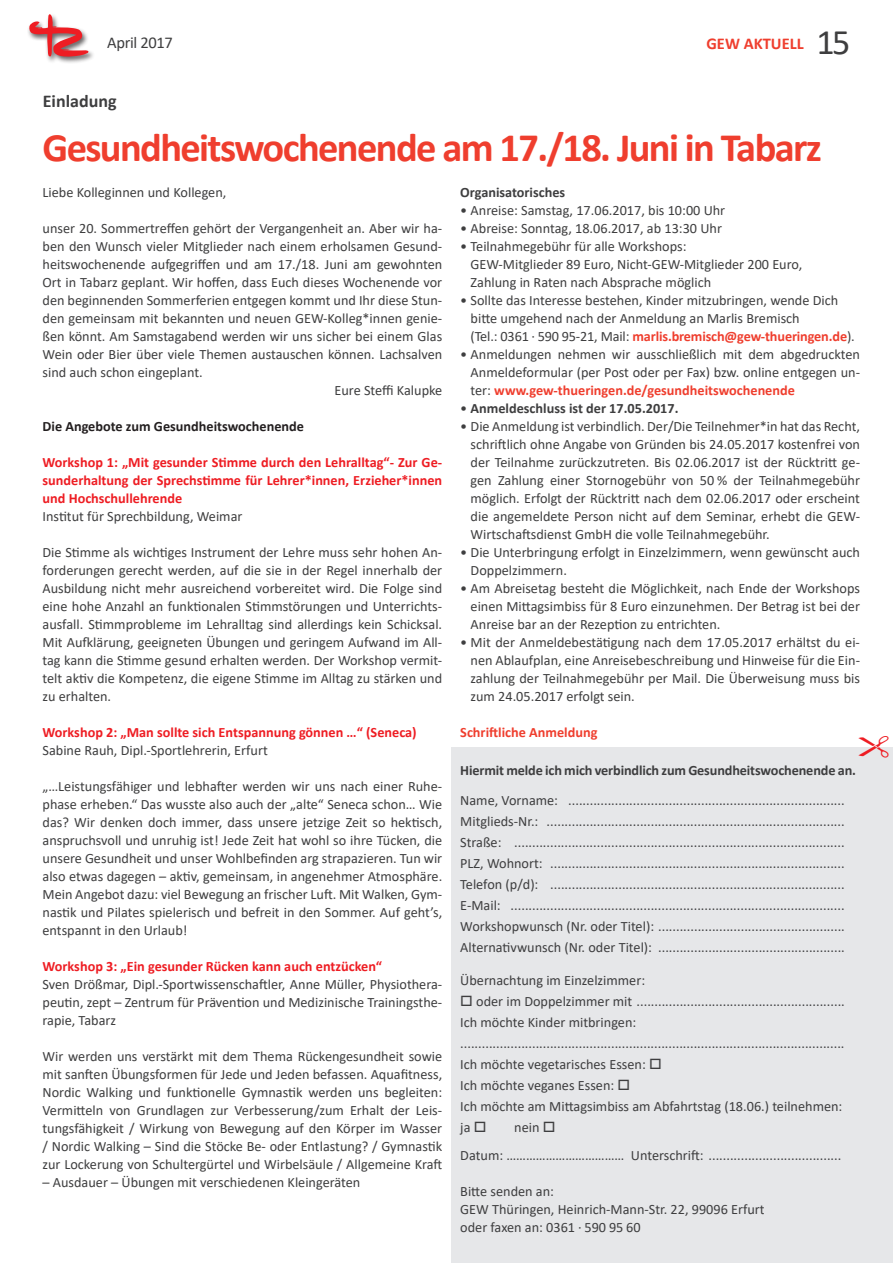
<style>
.page{position:relative;width:893px;height:1263px;background:#fff}
.page>*{position:absolute;margin:0;border:0;box-sizing:border-box;transform-origin:0 0}
.t1{font:700 40.5px "Calibri";letter-spacing:-.04em;color:#ef3e2e}
.t2{font:700 18px "Calibri";color:#3e3e3f}
.t3{font:700 16.5px "Calibri";color:#ef3e2e}
.t4{font:16.5px "Calibri";letter-spacing:-.02em;color:#3e3e3f}
.t5{font:14.25px/18px "Calibri";color:#3e3e3f;text-align:justify}
.t6{font:700 14.25px/18px "Calibri";color:#ee1d23;text-align:justify}
.t7{font:700 14.25px "Calibri";letter-spacing:-.01em;color:#3e3e3f}
.t8{font:700 14.25px "Calibri";color:#231f20}
.t9{font:700 14.25px "Calibri";color:#ef3e2e}
.s1{font-weight:400;font-size:36px;color:#3e3e3f}
.s2{font-weight:700;color:#ef3e2e}
.s3{font-weight:400}
</style>
<div class="page">
<div style="left:27px;top:0;width:68px;height:64px;background:#231f20;opacity:.69"></div>
<svg style="left:29px;top:14px;width:59px;height:44px"></svg>
<div style="left:451px;top:747px;width:442px;height:516px;background:#e6e7e9"></div>
<p class="t4" style="left:107px;top:32px;width:67px">April 2017</p>
<p class="t3" style="left:706px;top:32px;width:145px">GEW AKTUELL <span class="s1">15</span></p>
<p class="t2" style="left:43px;top:89px;width:75px">Einladung</p>
<h1 class="t1" style="left:43px;top:119px;width:781px">Gesundheitswochenende am 17./18. Juni in Tabarz</h1>
<p class="t5" style="left:43px;top:183px;width:185px">Liebe Kolleginnen und Kollegen,</p>
<p class="t5" style="left:43px;top:219px;width:401px">unser 20. Sommertreffen gehört der Vergangenheit an. Aber wir ha-</p>
<p class="t5" style="left:43px;top:237px;width:401px">ben den Wunsch vieler Mitglieder nach einem erholsamen Gesund-</p>
<p class="t5" style="left:43px;top:255px;width:401px">heitswochenende aufgegriffen und am 17./18. Juni am gewohnten</p>
<p class="t5" style="left:43px;top:273px;width:401px">Ort in Tabarz geplant. Wir hoffen, dass Euch dieses Wochenende vor</p>
<p class="t5" style="left:43px;top:291px;width:401px">den beginnenden Sommerferien entgegen kommt und Ihr diese Stun-</p>
<p class="t5" style="left:43px;top:309px;width:401px">den gemeinsam mit bekannten und neuen GEW-Kolleg*innen genie-</p>
<p class="t5" style="left:43px;top:327px;width:401px">ßen könnt. Am Samstagabend werden wir uns sicher bei einem Glas</p>
<p class="t5" style="left:43px;top:345px;width:401px">Wein oder Bier über viele Themen austauschen können. Lachsalven</p>
<p class="t5" style="left:43px;top:363px;width:162px">sind auch schon eingeplant.</p>
<p class="t5" style="left:335px;top:381px;width:109px">Eure Steffi Kalupke</p>
<p class="t8" style="left:43px;top:416px;width:263px">Die Angebote zum Gesundheitswochenende</p>
<p class="t6" style="left:43px;top:453px;width:401px">Workshop 1: „Mit gesunder Stimme durch den Lehralltag“- Zur Ge&shy;sunderhaltung der Sprechstimme für Lehrer*innen, Erzieher*innen und Hochschullehrende</p>
<p class="t5" style="left:43px;top:507px;width:201px">Institut für Sprechbildung, Weimar</p>
<p class="t5" style="left:43px;top:543px;width:401px">Die Stimme als wichtiges Instrument der Lehre muss sehr hohen An&shy;forderungen gerecht werden, auf die sie in der Regel innerhalb der Ausbildung nicht mehr ausreichend vorbereitet wird. Die Folge sind eine hohe Anzahl an funktionalen Stimmstörungen und Unterrichts&shy;ausfall. Stimmprobleme im Lehralltag sind allerdings kein Schicksal.<br>Mit Aufklärung, geeigneten Übungen und geringem Aufwand im All&shy;tag kann die Stimme gesund erhalten werden. Der Workshop vermit&shy;telt aktiv die Kompetenz, die eigene Stimme im Alltag zu stärken und zu erhalten.</p>
<p class="t6" style="left:43px;top:723px;width:376px">Workshop 2: „Man sollte sich Entspannung gönnen …“ (Seneca)</p>
<p class="t5" style="left:43px;top:741px;width:227px">Sabine Rauh, Dipl.-Sportlehrerin, Erfurt</p>
<p class="t5" style="left:43px;top:777px;width:401px">„…Leistungsfähiger und lebhafter werden wir uns nach einer Ruhe&shy;phase erheben.“ Das wusste also auch der „alte“ Seneca schon… Wie das? Wir denken doch immer, dass unsere jetzige Zeit so hektisch, anspruchsvoll und unruhig ist! Jede Zeit hat wohl so ihre Tücken, die unsere Gesundheit und unser Wohlbefinden arg strapazieren. Tun wir also etwas dagegen – aktiv, gemeinsam, in angenehmer Atmosphäre.<br>Mein Angebot dazu: viel Bewegung an frischer Luft. Mit Walken, Gym&shy;nastik und Pilates spielerisch und befreit in den Sommer. Auf geht’s, entspannt in den Urlaub!</p>
<p class="t6" style="left:43px;top:957px;width:341px">Workshop 3: „Ein gesunder Rücken kann auch entzücken“</p>
<p class="t5" style="left:43px;top:975px;width:401px">Sven Drößmar, Dipl.-Sportwissenschaftler, Anne Müller, Physiothera&shy;peutin, zept – Zentrum für Prävention und Medizinische Trainingsthe&shy;rapie, Tabarz</p>
<p class="t5" style="left:43px;top:1047px;width:401px">Wir werden uns verstärkt mit dem Thema Rückengesundheit sowie mit sanften Übungsformen für Jede und Jeden befassen. Aquafitness, Nordic Walking und funktionelle Gymnastik werden uns begleiten:<br>Vermitteln von Grundlagen zur Verbesserung/zum Erhalt der Leis&shy;tungsfähigkeit / Wirkung von Bewegung auf den Körper im Wasser / Nordic Walking – Sind die Stöcke Be- oder Entlastung? / Gymnastik zur Lockerung von Schultergürtel und Wirbelsäule / Allgemeine Kraft</p>
<p class="t5" style="left:43px;top:1173px;width:319px">– Ausdauer – Übungen mit verschiedenen Kleingeräten</p>
<p class="t7" style="left:460px;top:182px;width:106px">Organisatorisches</p>
<p class="t5" style="left:460px;top:201px;width:266px">• Anreise: Samstag, 17.06.2017, bis 10:00 Uhr</p>
<p class="t5" style="left:460px;top:219px;width:263px">• Abreise: Sonntag, 18.06.2017, ab 13:30 Uhr</p>
<p class="t5" style="left:471px;top:237px;width:333px;text-align:left;text-indent:-10px">• Teilnahmegebühr für alle Workshops:<br>GEW-Mitglieder 89 Euro, Nicht-GEW-Mitglieder 200 Euro,<br>Zahlung in Raten nach Absprache möglich</p>
<p class="t5" style="left:471px;top:291px;width:386px;text-align:left;text-indent:-10px">• Sollte das Interesse bestehen, Kinder mitzubringen, wende Dich bitte umgehend nach der Anmeldung an Marlis Bremisch<br>(Tel.: 0361 · 590 95-21, Mail: <span class="s2">marlis.bremisch@gew-thueringen.de</span>).</p>
<p class="t5" style="left:471px;top:345px;width:391px;text-indent:-10px">• Anmeldungen nehmen wir ausschließlich mit dem abgedruckten Anmeldeformular (per Post oder per Fax) bzw. online entgegen un&shy;ter: <span class="s2">www.gew-thueringen.de/gesundheitswochenende</span></p>
<p class="t7" style="left:460px;top:398px;width:220px"><span class="s3">•</span> Anmeldeschluss ist der 17.05.2017.</p>
<p class="t5" style="left:471px;top:417px;width:391px;text-indent:-10px">• Die Anmeldung ist verbindlich. Der/Die Teilnehmer*in hat das Recht, schriftlich ohne Angabe von Gründen bis 24.05.2017 kostenfrei von der Teilnahme zurückzutreten. Bis 02.06.2017 ist der Rücktritt ge&shy;gen Zahlung einer Stornogebühr von 50 % der Teilnahmegebühr möglich. Erfolgt der Rücktritt nach dem 02.06.2017 oder erscheint die angemeldete Person nicht auf dem Seminar, erhebt die GEW-Wirtschaftsdienst GmbH die volle Teilnahmegebühr.</p>
<p class="t5" style="left:471px;top:543px;width:391px;text-indent:-10px">• Die Unterbringung erfolgt in Einzelzimmern, wenn gewünscht auch<br>Doppelzimmern.</p>
<p class="t5" style="left:471px;top:579px;width:391px;text-indent:-10px">• Am Abreisetag besteht die Möglichkeit, nach Ende der Workshops einen Mittagsimbiss für 8 Euro einzunehmen. Der Betrag ist bei der Anreise bar an der Rezeption zu entrichten.</p>
<p class="t5" style="left:471px;top:633px;width:391px;text-indent:-10px">• Mit der Anmeldebestätigung nach dem 17.05.2017 erhältst du ei&shy;nen Ablaufplan, eine Anreisebeschreibung und Hinweise für die Ein&shy;zahlung der Teilnahmegebühr per Mail. Die Überweisung muss bis zum 24.05.2017 erfolgt sein.</p>
<p class="t9" style="left:460px;top:722px;width:139px">Schriftliche Anmeldung</p>
<p class="t7" style="left:460px;top:760px;width:397px">Hiermit melde ich mich verbindlich zum Gesundheitswochenende an.</p>
<p class="t5" style="left:460px;top:789px;width:386px;line-height:21px">Name, Vorname: .............................................................................<br>Mitglieds-Nr.: ...................................................................................<br>Straße: ............................................................................................<br>PLZ, Wohnort: ..................................................................................<br>Telefon (p/d): ..................................................................................<br>E-Mail: .............................................................................................<br>Workshopwunsch (Nr. oder Titel): ....................................................<br>Alternativwunsch (Nr. oder Titel): ....................................................</p>
<p class="t5" style="left:460px;top:971px;width:186px">Übernachtung im Einzelzimmer:</p>
<p class="t5" style="left:460px;top:990px;width:386px;line-height:21px;text-align:left">□ oder im Doppelzimmer mit ..........................................................<br>Ich möchte Kinder mitbringen: ...........................................................................................................<br>Ich möchte vegetarisches Essen: □<br>Ich möchte veganes Essen: □<br>Ich möchte am Mittagsimbiss am Abfahrtstag (18.06.) teilnehmen: ja □</p>
<p class="t5" style="left:460px;top:1112px;width:383px;line-height:28.5px;text-indent:54px">nein □<br>Datum: ……………………………… Unterschrift: .....................................</p>
<p class="t5" style="left:460px;top:1182px;width:306px;text-align:left">Bitte senden an:<br>GEW Thüringen, Heinrich-Mann-Str. 22, 99096 Erfurt oder faxen an: 0361 · 590 95 60</p>
</div>
